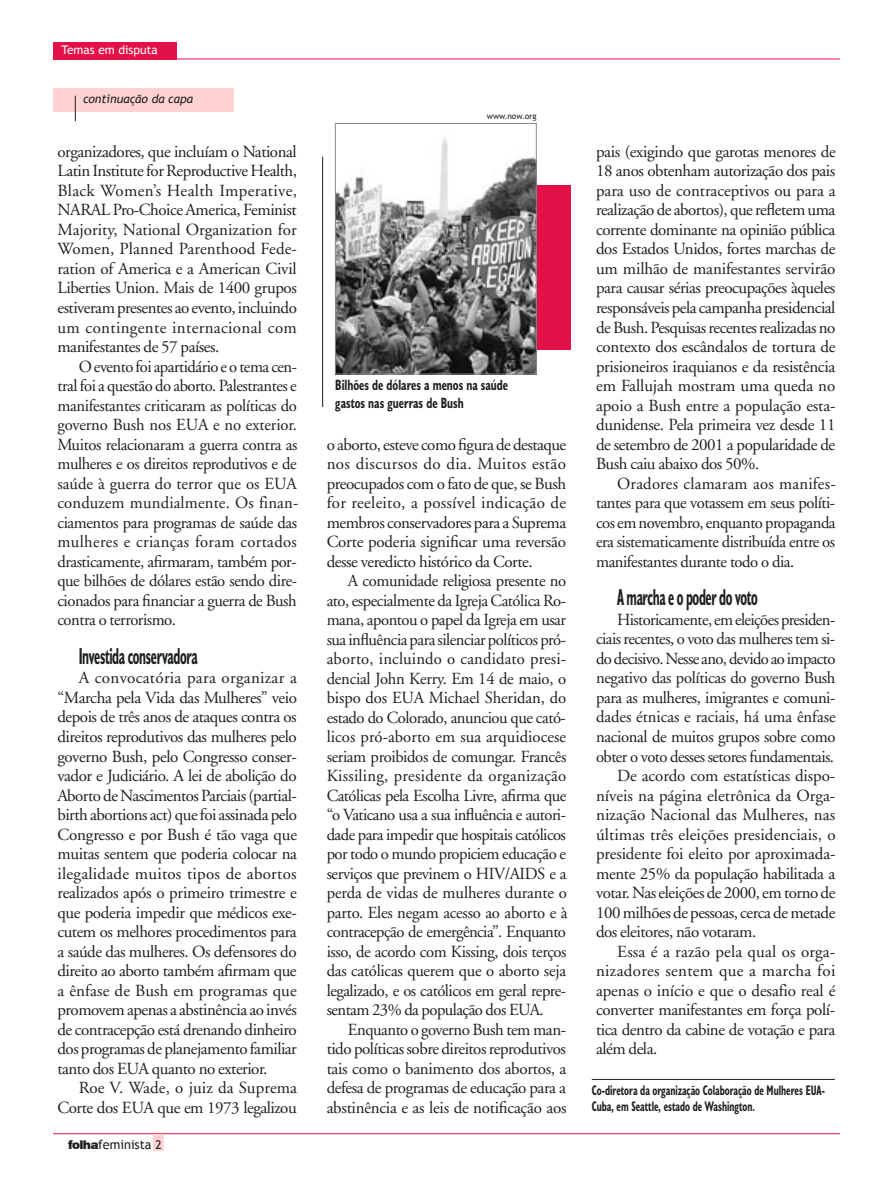
<style>
.page{position:relative;width:893px;height:1191px;background:#fff}
.page>*{position:absolute;margin:0;border:0;box-sizing:border-box;transform-origin:0 0}
.inter{font:700 condensed 23.25px "Humanist 521 BT";letter-spacing:-.025em;color:#1c201e;scale:.6 1}
.texto{font:16.95px/19.5px "Adobe Garamond";letter-spacing:-.03em;color:#1c201e;text-align:justify}
.Legenda{font:700 condensed 15px/18px "Humanist 521 BT";color:#1c201e;scale:.8 1}
.assina1{font:700 condensed 13.95px/16.8px "Humanist 521 BT";color:#1c201e;scale:.73 1}
.t1{font:12.75px "Trebuchet MS";color:#1c201e}
.t2{font:italic 12px "Trebuchet MS";color:#1c201e}
.cartola{font:12px "Trebuchet MS";color:#fff}
.crédito{font:8.25px "Trebuchet MS";color:#1c201e}
.s1{font-family:"Swiss 721 BT";font-weight:900;font-size:12px}
.s2{font-size:12px}
</style>
<div class="page">
<hr style="left:53px;top:1133px;width:787px;height:1px;background:#e41149">
<div style="left:154px;top:1134px;width:9px;height:16px;background:#ffd2d2"></div>
<div style="left:153px;top:1134px;width:11px;height:17px;border:2px solid #ffd2d2"></div>
<div style="left:53px;top:43px;width:123px;height:17px;background:#e41149"></div>
<hr style="left:53px;top:59px;width:787px;height:1px;background:#e41149">
<div style="left:53px;top:88px;width:181px;height:23px;background:#ffd2d2"></div>
<svg style="left:75px;top:96px;width:1px;height:25px"></svg>
<hr style="left:592px;top:1079px;width:243px;height:1px;background:#1c201e">
<hr style="left:322px;top:157px;width:1px;height:250px;background:#1c201e">
<div style="left:481px;top:185px;width:90px;height:165px;background:#e41149"></div>
<img style="left:337px;top:138px;width:197px;height:234px">
<div style="left:335px;top:123px;width:201px;height:251px;border:1px solid #868b8b"></div>
<p class="cartola" style="left:62px;top:43px;width:98px">Temas em disputa</p>
<p class="t2" style="left:83px;top:92px;width:112px">continuação da capa</p>
<p class="texto" style="left:57px;top:142px;width:241px">organizadores, que incluíam o National Latin Institute for Reproductive Health, Black Women’s Health Imperative, NARAL Pro-Choice America, Feminist Majority, National Organization for Women, Planned Parenthood Fede&shy;ration of America e a American Civil Liberties Union. Mais de 1400 grupos estiveram presentes ao evento, incluindo um contingente internacional com manifestantes de 57 países.</p>
<p class="texto" style="left:57px;top:357px;width:242px;text-indent:21px">O evento foi apartidário e o tema cen&shy;tral foi a questão do aborto. Palestrantes e manifestantes criticaram as políticas do governo Bush nos EUA e no exterior.<br>Muitos relacionaram a guerra contra as mulheres e os direitos reprodutivos e de saúde à guerra do terror que os EUA conduzem mundialmente. Os finan&shy;ciamentos para programas de saúde das mulheres e crianças foram cortados drasticamente, afirmaram, também por&shy;que bilhões de dólares estão sendo dire&shy;cionados para financiar a guerra de Bush contra o terrorismo.</p>
<p class="inter" style="left:79px;top:641px;width:200px">Investida conservadora</p>
<p class="texto" style="left:57px;top:669px;width:241px;text-indent:21px">A convocatória para organizar a “Marcha pela Vida das Mulheres” veio depois de três anos de ataques contra os direitos reprodutivos das mulheres pelo governo Bush, pelo Congresso conser&shy;vador e Judiciário. A lei de abolição do Aborto de Nascimentos Parciais (partial&shy;birth abortions act) que foi assinada pelo Congresso e por Bush é tão vaga que muitas sentem que poderia colocar na ilegalidade muitos tipos de abortos realizados após o primeiro trimestre e que poderia impedir que médicos exe&shy;cutem os melhores procedimentos para a saúde das mulheres. Os defensores do direito ao aborto também afirmam que a ênfase de Bush em programas que promovem apenas a abstinência ao invés de contracepção está drenando dinheiro dos programas de planejamento familiar tanto dos EUA quanto no exterior.</p>
<p class="texto" style="left:57px;top:1078px;width:241px;text-align:right">Roe V. Wade, o juiz da Suprema<br>Corte dos EUA que em 1973 legalizou</p>
<p class="t1" style="left:68px;top:1137px;width:95px"><span class="s1">folha</span>feminista <span class="s2">2</span></p>
<p class="crédito" style="left:487px;top:111px;width:51px">www.now.org</p>
<p class="Legenda" style="left:335px;top:375px;width:218px">Bilhões de dólares a menos na saúde gastos nas guerras de Bush</p>
<p class="texto" style="left:327px;top:435px;width:241px">o aborto, esteve como figura de destaque nos discursos do dia. Muitos estão preocupados com o fato de que, se Bush for reeleito, a possível indicação de membros conservadores para a Suprema Corte poderia significar uma reversão desse veredicto histórico da Corte.</p>
<p class="texto" style="left:327px;top:571px;width:242px;text-indent:21px">A comunidade religiosa presente no ato, especialmente da Igreja Católica Ro&shy;mana, apontou o papel da Igreja em usar sua influência para silenciar políticos pró&shy;aborto, incluindo o candidato presi&shy;dencial John Kerry. Em 14 de maio, o bispo dos EUA Michael Sheridan, do estado do Colorado, anunciou que cató&shy;licos pró-aborto em sua arquidiocese seriam proibidos de comungar. Francês Kissiling, presidente da organização Católicas pela Escolha Livre, afirma que “o Vaticano usa a sua influência e autori&shy;dade para impedir que hospitais católicos por todo o mundo propiciem educação e serviços que previnem o HIV/AIDS e a perda de vidas de mulheres durante o parto. Eles negam acesso ao aborto e à contracepção de emergência”. Enquanto isso, de acordo com Kissing, dois terços das católicas querem que o aborto seja legalizado, e os católicos em geral repre&shy;sentam 23% da população dos EUA.</p>
<p class="texto" style="left:327px;top:1020px;width:241px;text-indent:21px">Enquanto o governo Bush tem man&shy;tido políticas sobre direitos reprodutivos tais como o banimento dos abortos, a defesa de programas de educação para a abstinência e as leis de notificação aos</p>
<p class="texto" style="left:596px;top:142px;width:241px">pais (exigindo que garotas menores de 18 anos obtenham autorização dos pais para uso de contraceptivos ou para a realização de abortos), que refletem uma corrente dominante na opinião pública dos Estados Unidos, fortes marchas de um milhão de manifestantes servirão para causar sérias preocupações àqueles responsáveis pela campanha presidencial de Bush. Pesquisas recentes realizadas no contexto dos escândalos de tortura de prisioneiros iraquianos e da resistência em Fallujah mostram uma queda no apoio a Bush entre a população esta&shy;dunidense. Pela primeira vez desde 11 de setembro de 2001 a popularidade de Bush caiu abaixo dos 50%.</p>
<p class="texto" style="left:596px;top:474px;width:241px;text-indent:21px">Oradores clamaram aos manifes&shy;tantes para que votassem em seus políti&shy;cos em novembro, enquanto propaganda era sistematicamente distribuída entre os manifestantes durante todo o dia.</p>
<p class="inter" style="left:617px;top:583px;width:236px">A marcha e o poder do voto</p>
<p class="texto" style="left:596px;top:610px;width:241px;text-indent:21px">Historicamente, em eleições presiden&shy;ciais recentes, o voto das mulheres tem si&shy;do decisivo. Nesse ano, devido ao impacto negativo das políticas do governo Bush para as mulheres, imigrantes e comuni&shy;dades étnicas e raciais, há uma ênfase nacional de muitos grupos sobre como obter o voto desses setores fundamentais.</p>
<p class="texto" style="left:596px;top:766px;width:241px;text-indent:21px">De acordo com estatísticas dispo&shy;níveis na página eletrônica da Orga&shy;nização Nacional das Mulheres, nas últimas três eleições presidenciais, o presidente foi eleito por aproximada&shy;mente 25% da população habilitada a votar. Nas eleições de 2000, em torno de 100 milhões de pessoas, cerca de metade dos eleitores, não votaram.</p>
<p class="texto" style="left:596px;top:942px;width:241px;text-indent:21px">Essa é a razão pela qual os orga&shy;nizadores sentem que a marcha foi apenas o início e que o desafio real é converter manifestantes em força polí&shy;tica dentro da cabine de votação e para além dela.</p>
<p class="assina1" style="left:592px;top:1081px;width:321px">Co-diretora da organização Colaboração de Mulheres EUA-<br>Cuba, em Seattle, estado de Washington.</p>
</div>
